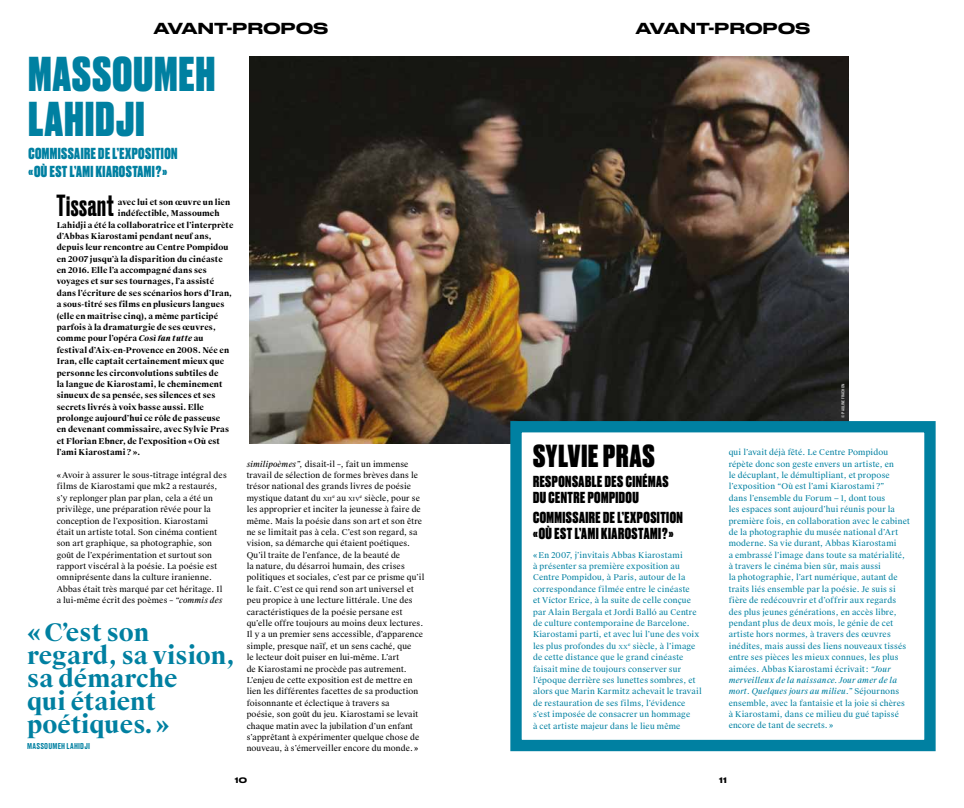
<style>
.page{position:relative;width:964px;height:808px;background:#fff}
.page>*{position:absolute;margin:0;border:0;box-sizing:border-box;transform-origin:0 0}
.t1{font:800 46px/45.5px "Druk";letter-spacing:.03em;color:#0080a1}
.t2{font:800 30px "Druk";letter-spacing:.03em;color:#000}
.t3{font:500 28.7px "Druk";letter-spacing:.02em;color:#000}
.t4{font:700 24px/23px "Suisse Works";color:#0080a1}
.t5{font:800 15px/16px "Druk";letter-spacing:.03em;color:#000}
.t6{font:800 15px/18px "Druk";letter-spacing:.03em;color:#0080a1}
.t7{font:500 15px "Druk Wide";letter-spacing:.03em;color:#000}
.t8{font:8px/11.4px "Suisse Works";letter-spacing:.02em;color:#0080a1}
.t9{font:8px/11.4px "Suisse Works";letter-spacing:.015em;color:#000}
.t10{font:700 8px "Suisse Works";letter-spacing:.005em;color:#000}
.t11{font:500 8px "Druk Text";letter-spacing:.025em;color:#0080a1}
.t12{font:500 7.5px "Druk Wide";color:#000}
.t13{font:5.6px "Suisse Works";color:#000}
.t14{font:4px "Suisse Intl Cond";letter-spacing:.02em;color:#fff}
.s1{font-style:italic}
.s2{font-size:5.6px}
.s3{font-size:8px}
</style>
<div class="page">
<img style="left:249px;top:57px;width:600px;height:387px">
<div style="left:516px;top:427px;width:414px;height:318px;background:#fff"></div>
<div style="left:510px;top:421px;width:425px;height:330px;border:11px solid #0080a1"></div>
<h3 class="t7" style="left:154px;top:16px;width:176px">AVANT-PROPOS</h3>
<h3 class="t7" style="left:636px;top:16px;width:176px">AVANT-PROPOS</h3>
<h1 class="t1" style="left:28px;top:49px;width:188px">MASSOUMEH<br>LAHIDJI</h1>
<h3 class="t6" style="left:28px;top:144px;width:151px">COMMISSAIRE DE L’EXPOSITION « OÙ EST L’AMI KIAROSTAMI ? »</h3>
<h3 class="t3" style="left:56px;top:186px;width:59px">Tissant</h3>
<p class="t10" style="left:118px;top:197px;width:114px">avec lui et son œuvre un lien</p>
<p class="t10" style="left:118px;top:208px;width:103px">indéfectible, Massoumeh</p>
<p class="t10" style="left:57px;top:220px;width:178px">Lahidji a été la collaboratrice et l’interprète</p>
<p class="t10" style="left:57px;top:231px;width:156px">d’Abbas Kiarostami pendant neuf ans,</p>
<p class="t10" style="left:57px;top:242px;width:173px">depuis leur rencontre au Centre Pompidou</p>
<p class="t10" style="left:57px;top:254px;width:168px">en 2007 jusqu’à la disparition du cinéaste</p>
<p class="t10" style="left:57px;top:265px;width:152px">en 2016. Elle l’a accompagné dans ses</p>
<p class="t10" style="left:57px;top:277px;width:159px">voyages et sur ses tournages, l’a assisté</p>
<p class="t10" style="left:57px;top:288px;width:177px">dans l’écriture de ses scénarios hors d’Iran,</p>
<p class="t10" style="left:57px;top:299px;width:169px">a sous-titré ses films en plusieurs langues</p>
<p class="t10" style="left:57px;top:311px;width:163px">(elle en maîtrise cinq), a même participé</p>
<p class="t10" style="left:57px;top:322px;width:160px">parfois à la dramaturgie de ses œuvres,</p>
<p class="t10" style="left:57px;top:334px;width:148px">comme pour l’opéra <span class="s1">Così fan tutte</span> au</p>
<p class="t10" style="left:57px;top:345px;width:174px">festival d’Aix-en-Provence en 2008. Née en</p>
<p class="t10" style="left:57px;top:356px;width:169px">Iran, elle captait certainement mieux que</p>
<p class="t10" style="left:57px;top:368px;width:163px">personne les circonvolutions subtiles de</p>
<p class="t10" style="left:57px;top:379px;width:167px">la langue de Kiarostami, le cheminement</p>
<p class="t10" style="left:57px;top:390px;width:160px">sinueux de sa pensée, ses silences et ses</p>
<p class="t10" style="left:57px;top:402px;width:149px">secrets livrés à voix basse aussi. Elle</p>
<p class="t10" style="left:57px;top:413px;width:165px">prolonge aujourd’hui ce rôle de passeuse</p>
<p class="t10" style="left:57px;top:425px;width:174px">en devenant commissaire, avec Sylvie Pras</p>
<p class="t10" style="left:57px;top:436px;width:165px">et Florian Ebner, de l’exposition «Où est</p>
<p class="t10" style="left:57px;top:447px;width:85px">l’ami Kiarostami?».</p>
<p class="t9" style="left:57px;top:470px;width:172px">«Avoir à assurer le sous-titrage intégral des films de Kiarostami que mk2 a restaurés, s’y replonger plan par plan, cela a été un privilège, une préparation rêvée pour la conception de l’exposition. Kiarostami était un artiste total. Son cinéma contient son art graphique, sa photographie, son goût de l’expérimentation et surtout son rapport viscéral à la poésie. La poésie est omniprésente dans la culture iranienne.<br>Abbas était très marqué par cet héritage. Il a lui-même écrit des poèmes – <span class="s1">“commis des</span></p>
<p class="t9" style="left:247px;top:458px;width:173px"><span class="s1">similipoèmes”,</span> disait-il –, fait un immense travail de sélection de formes brèves dans le trésor national des grands livres de poésie mystique datant du <span class="s2">XII</span></p>
<p class="t9" style="left:247px;top:492px;width:179px;text-indent:113px"><sup>e</sup> siècle, pour se les approprier et inciter la jeunesse à faire de même. Mais la poésie dans son art et son être ne se limitait pas à cela. C’est son regard, sa vision, sa démarche qui étaient poétiques.<br>Qu’il traite de l’enfance, de la beauté de<br>la nature, du désarroi humain, des crises politiques et sociales, c’est par ce prisme qu’il le fait. C’est ce qui rend son art universel et peu propice à une lecture littérale. Une des caractéristiques de la poésie persane est qu’elle offre toujours au moins deux lectures.<br>Il y a un premier sens accessible, d’apparence simple, presque naïf, et un sens caché, que<br>le lecteur doit puiser en lui-même. L’art<br>de Kiarostami ne procède pas autrement.<br>L’enjeu de cette exposition est de mettre en lien les différentes facettes de sa production foisonnante et éclectique à travers sa<br>poésie, son goût du jeu. Kiarostami se levait chaque matin avec la jubilation d’un enfant s’apprêtant à expérimenter quelque chose de nouveau, à s’émerveiller encore du monde.»</p>
<p class="t13" style="left:332px;top:495px;width:29px"><sup>e</sup> <span class="s3">au</span> XIV</p>
<h3 class="t4" style="left:27px;top:622px;width:209px">«C’est son regard, sa vision, sa démarche<br>qui étaient poétiques.»</h3>
<p class="t11" style="left:27px;top:740px;width:64px">MASSOUMEH LAHIDJI</p>
<h2 class="t2" style="left:533px;top:435px;width:123px">SYLVIE PRAS</h2>
<h3 class="t5" style="left:533px;top:472px;width:137px">RESPONSABLE DES CINÉMAS<br>DU CENTRE POMPIDOU</h3>
<h3 class="t5" style="left:533px;top:508px;width:151px">COMMISSAIRE DE L’EXPOSITION « OÙ EST L’AMI KIAROSTAMI ? »</h3>
<p class="t8" style="left:533px;top:549px;width:170px">«En 2007, j’invitais Abbas Kiarostami<br>à présenter sa première exposition au Centre Pompidou, à Paris, autour de la correspondance filmée entre le cinéaste<br>et Víctor Erice, à la suite de celle conçue par Alain Bergala et Jordi Balló au Centre de culture contemporaine de Barcelone.<br>Kiarostami parti, et avec lui l’une des voix les plus profondes du <span class="s2">XX</span><sup>e</sup> siècle, à l’image de cette distance que le grand cinéaste faisait mine de toujours conserver sur l’époque derrière ses lunettes sombres, et alors que Marin Karmitz achevait le travail de restauration de ses films, l’évidence s’est imposée de consacrer un hommage<br>à cet artiste majeur dans le lieu même</p>
<p class="t14" style="left:840px;top:418px;width:36px;rotate:-90deg">© PAULINE FRACHON</p>
<p class="t8" style="left:729px;top:447px;width:183px">qui l’avait déjà fêté. Le Centre Pompidou répète donc son geste envers un artiste, en<br>le décuplant, le démultipliant, et propose l’exposition “Où est l’ami Kiarostami?”<br>dans l’ensemble du Forum −1, dont tous<br>les espaces sont aujourd’hui réunis pour la première fois, en collaboration avec le cabinet de la photographie du musée national d’Art moderne. Sa vie durant, Abbas Kiarostami<br>a embrassé l’image dans toute sa matérialité, à travers le cinéma bien sûr, mais aussi<br>la photographie, l’art numérique, autant de traits liés ensemble par la poésie. Je suis si fière de redécouvrir et d’offrir aux regards des plus jeunes générations, en accès libre, pendant plus de deux mois, le génie de cet artiste hors normes, à travers des œuvres inédites, mais aussi des liens nouveaux tissés entre ses pièces les mieux connues, les plus aimées. Abbas Kiarostami écrivait: <span class="s1">“Jour merveilleux de la naissance. Jour amer de la mort. Quelques jours au milieu.”</span> Séjournons ensemble, avec la fantaisie et la joie si chères à Kiarostami, dans ce milieu du gué tapissé encore de tant de secrets.»</p>
<p class="t12" style="left:235px;top:774px;width:14px">10</p>
<p class="t12" style="left:719px;top:774px;width:9px">11</p>
</div>
